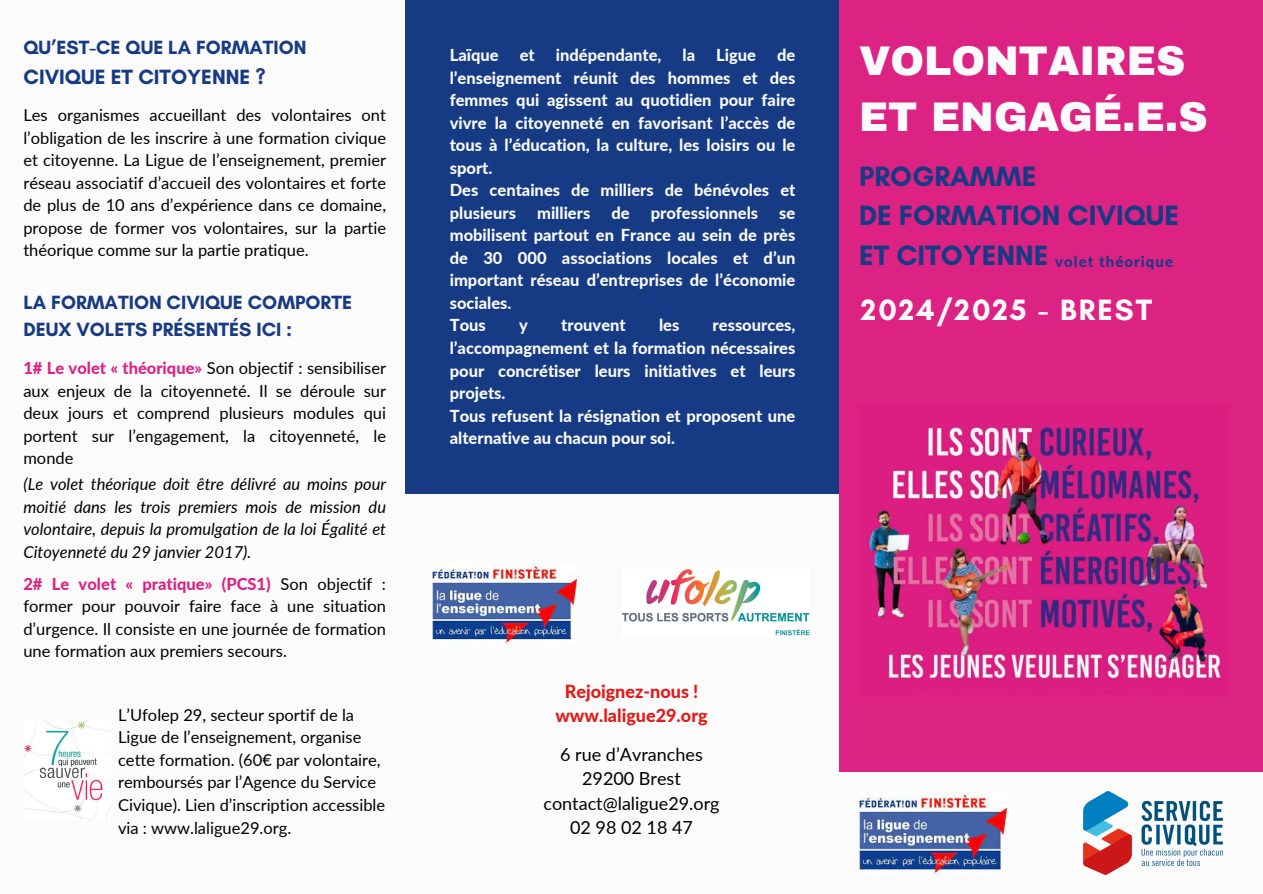
<style>
.page{position:relative;width:1263px;height:894px;background:#fff}
.page>*{position:absolute;margin:0;border:0;box-sizing:border-box;transform-origin:0 0}
.t1{font:900 40.5px/56.2px "Archivo";color:#fbfbfc}
.t2{font:700 30px "Glacial Indifference";letter-spacing:.07em;color:#fbfbfc}
.t3{font:700 28.5px/39.3px "Glacial Indifference";color:#173a84}
.t4{font:700 21px "Glacial Indifference";color:#173a84}
.t5{font:700 19.5px/27px "Glacial Indifference";color:#173a84}
.t6{font:18px/24.5px "Lato";color:#000;text-align:center}
.t7{font:800 18px/24.5px "Lato";color:#e41918;text-align:center}
.t8{font:16.5px/22.5px "Lato";color:#000;text-align:justify}
.t9{font:800 16.5px/22.5px "Lato";color:#f9fbfc}
.t10{font:italic 16.5px/22.5px "Lato";color:#000;text-align:justify}
.t11{font:800 15px "Lato";letter-spacing:.07em;color:#173a84}
.s1{font-weight:800;color:#dc2384}
</style>
<div class="page">
<div style="left:0;top:0;width:1263px;height:893px;background:#dc2384"></div>
<div style="left:404px;top:0;width:434px;height:893px;background:#173a84"></div>
<div style="left:394px;top:494px;width:444px;height:399px;background:#fbfbfc"></div>
<div style="left:824px;top:772px;width:439px;height:121px;background:#fbfbfc"></div>
<img style="left:1084px;top:791px;width:138px;height:83px">
<img style="left:859px;top:792px;width:147px;height:82px">
<img style="left:862px;top:422px;width:362px;height:272px">
<div style="left:0;top:0;width:404px;height:893px;background:#fbfbfc"></div>
<img style="left:432px;top:563px;width:144px;height:81px">
<img style="left:23px;top:719px;width:87px;height:101px">
<img style="left:623px;top:569px;width:186px;height:67px">
<p class="t5" style="left:23px;top:34px;width:285px">QU’EST-CE QUE LA FORMATION</p>
<p class="t4" style="left:23px;top:64px;width:244px">CIVIQUE ET CITOYENNE ?</p>
<p class="t8" style="left:23px;top:104px;width:364px">Les organismes accueillant des volontaires ont l’obligation de les inscrire à une formation civique et citoyenne. La Ligue de l’enseignement, premier réseau associatif d’accueil des volontaires et forte de plus de 10 ans d’expérience dans ce domaine, propose de former vos volontaires, sur la partie théorique comme sur la partie pratique.</p>
<p class="t5" style="left:23px;top:289px;width:330px">LA FORMATION CIVIQUE COMPORTE<br>DEUX VOLETS PRÉSENTÉS ICI :</p>
<p class="t8" style="left:23px;top:356px;width:364px"><span class="s1">1# Le volet « théorique»</span> Son objectif : sensibiliser aux enjeux de la citoyenneté. Il se déroule sur deux jours et comprend plusieurs modules qui portent sur l’engagement, la citoyenneté, le monde</p>
<p class="t10" style="left:23px;top:472px;width:364px">(Le volet théorique doit être délivré au moins pour moitié dans les trois premiers mois de mission du volontaire, depuis la promulgation de la loi Égalité et Citoyenneté du 29 janvier 2017).</p>
<p class="t8" style="left:23px;top:572px;width:364px"><span class="s1">2# Le volet « pratique» (PCS1)</span> Son objectif : former pour pouvoir faire face à une situation d’urgence. Il consiste en une journée de formation une formation aux premiers secours.</p>
<h6 class="t8" style="left:118px;top:703px;width:269px;text-align:left">L’Ufolep 29, secteur sportif de la Ligue de l’enseignement, organise cette formation. (60€ par volontaire, remboursés par l’Agence du Service Civique). Lien d’inscription accessible via : www.laligue29.org.</h6>
<h6 class="t9" style="left:450px;top:44px;width:347px;text-indent:327px">de l’enseignement réunit des hommes et des femmes qui agissent au quotidien pour faire vivre la citoyenneté en favorisant l’accès de tous à l’éducation, la culture, les loisirs ou le sport.<br>Des centaines de milliers de bénévoles et plusieurs</h6>
<h6 class="t9" style="left:450px;top:44px;width:50px">Laïque</h6>
<h6 class="t9" style="left:520px;top:44px;width:17px">et</h6>
<h6 class="t9" style="left:556px;top:44px;width:107px">indépendante,</h6>
<h6 class="t9" style="left:683px;top:44px;width:14px">la</h6>
<h6 class="t9" style="left:716px;top:44px;width:41px">Ligue</h6>
<h6 class="t9" style="left:537px;top:201px;width:55px">milliers</h6>
<h6 class="t9" style="left:611px;top:201px;width:20px">de</h6>
<h6 class="t9" style="left:651px;top:201px;width:109px">professionnels</h6>
<h6 class="t9" style="left:450px;top:201px;width:347px;text-indent:329px">se mobilisent partout en France au sein de près de 30 000 associations locales et d’un important réseau d’entreprises de l’économie sociales.<br>Tous</h6>
<h6 class="t9" style="left:519px;top:314px;width:10px">y</h6>
<h6 class="t9" style="left:561px;top:314px;width:66px">trouvent</h6>
<h6 class="t9" style="left:659px;top:314px;width:22px">les</h6>
<h6 class="t9" style="left:450px;top:314px;width:347px;text-indent:263px">ressources, l’accompagnement et la formation nécessaires pour concrétiser leurs initiatives et leurs projets.<br>Tous refusent la résignation et proposent une alternative au chacun pour soi.</h6>
<h1 class="t7" style="left:555px;top:678px;width:154px">Rejoignez-nous ! www.laligue29.org</h1>
<h2 class="t6" style="left:543px;top:741px;width:178px">6 rue d’Avranches<br>29200 Brest contact@laligue29.org<br>02 98 02 18 47</h2>
<p class="t1" style="left:859px;top:33px;width:350px">VOLONTAIRES<br>ET ENGAGÉ.E.S</p>
<p class="t3" style="left:859px;top:156px;width:322px">PROGRAMME<br>DE FORMATION CIVIQUE<br>ET CITOYENNE</p>
<p class="t11" style="left:1055px;top:252px;width:119px">volet théorique</p>
<p class="t2" style="left:861px;top:291px;width:293px">2024/2025 - BREST</p>
</div>
